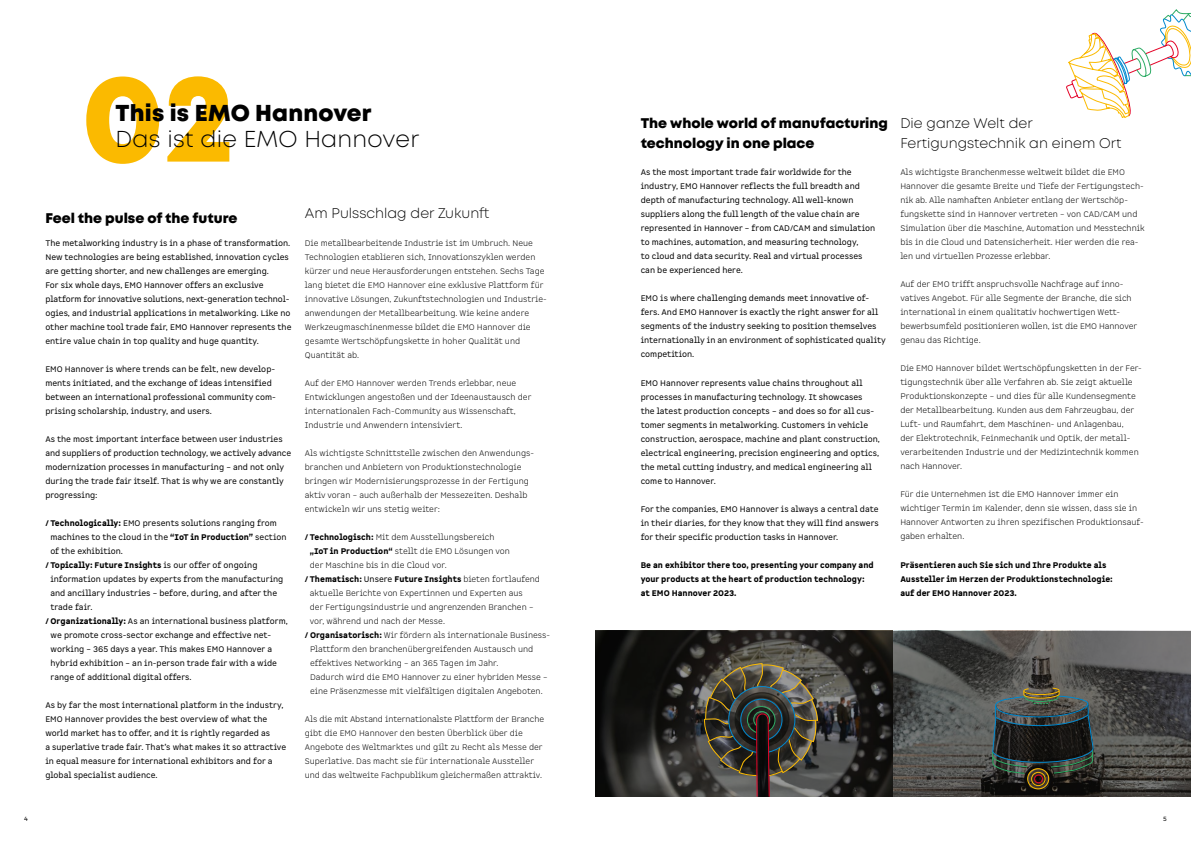
<style>
.page{position:relative;width:1191px;height:842px;background:#fff}
.page>*{position:absolute;margin:0;border:0;box-sizing:border-box;transform-origin:0 0}
.t1{font:800 125.1px "Mont";color:#fbba00}
.t2{font:300 23px "Mont";letter-spacing:.01em;color:#000}
.t3{font:800 23px "Mont";letter-spacing:.01em;color:#000}
.t4{font:800 14px/20px "Mont";color:#000}
.t5{font:300 14px/20px "Mont";color:#000}
.t6{font:300 8px/14px "Spock Pro";color:#000}
.t7{font:8px/14px "Spock Pro";color:#000}
.t8{font:900 8px/14px "Spock Pro";color:#000}
.t9{font:6px "Spock Pro";color:#000}
.s1{font-weight:900}
.s2{font-weight:400}
.s3{font-weight:300}
</style>
<div class="page">
<svg style="left:595px;top:631px;width:298px;height:166px;background:#282725"></svg>
<svg style="left:893px;top:631px;width:298px;height:166px;background:#4d4c4a"></svg>
<div style="left:1027px;top:768px;width:22px;height:21px;border:1px solid #fbba00;border-radius:50%"></div>
<div style="left:1031px;top:772px;width:14px;height:14px;border:1px solid #fbba00;border-radius:50%"></div>
<div style="left:1034px;top:775px;width:9px;height:8px;border:1px solid #e40428;border-radius:50%"></div>
<svg style="left:991px;top:687px;width:103px;height:87px;background:#383f3b"></svg>
<img style="left:703px;top:663px;width:115px;height:134px">
<svg style="left:1066px;top:9px;width:125px;height:109px"></svg>
<h1 class="t1" style="left:81px;top:36px;width:155px">02</h1>
<h2 class="t3" style="left:116px;top:98px;width:258px">This is EMO Hannover</h2>
<h2 class="t2" style="left:116px;top:125px;width:305px">Das ist die EMO Hannover</h2>
<h3 class="t4" style="left:45px;top:209px;width:194px">Feel the pulse of the future</h3>
<p class="t7" style="left:45px;top:237px;width:248px">The metalworking industry is in a phase of transformation.<br>New technologies are being established, innovation cycles are getting shorter, and new challenges are emerging.<br>For six whole days, EMO Hannover offers an exclusive platform for innovative solutions, next-generation technol&shy;ogies, and industrial applications in metalworking. Like no other machine tool trade fair, EMO Hannover represents the entire value chain in top quality and huge quantity.</p>
<p class="t7" style="left:45px;top:363px;width:232px">EMO Hannover is where trends can be felt, new develop&shy;ments initiated, and the exchange of ideas intensified between an international professional community com&shy;prising scholarship, industry, and users.</p>
<p class="t7" style="left:45px;top:433px;width:247px">As the most important interface between user industries and suppliers of production technology, we actively advance modernization processes in manufacturing – and not only during the trade fair itself. That is why we are constantly progressing:</p>
<p class="t7" style="left:45px;top:517px;width:233px"><span class="s1">/ Technologically:</span> EMO presents solutions ranging from</p>
<p class="t7" style="left:50px;top:531px;width:238px">machines to the cloud in the <span class="s1">“IoT in Production”</span> section</p>
<p class="t7" style="left:50px;top:545px;width:74px">of the exhibition.</p>
<p class="t8" style="left:45px;top:559px;width:214px">/ Topically: Future Insights <span class="s2">is our offer of ongoing</span></p>
<p class="t7" style="left:50px;top:573px;width:234px">information updates by experts from the manufacturing</p>
<p class="t7" style="left:50px;top:587px;width:228px">and ancillary industries – before, during, and after the</p>
<p class="t7" style="left:50px;top:601px;width:44px">trade fair.</p>
<p class="t7" style="left:45px;top:615px;width:244px"><span class="s1">/ Organizationally:</span> As an international business platform,</p>
<p class="t7" style="left:51px;top:629px;width:222px">we promote cross-sector exchange and effective net-</p>
<p class="t7" style="left:51px;top:643px;width:223px">working – 365 days a year. This makes EMO Hannover a</p>
<p class="t7" style="left:51px;top:657px;width:228px">hybrid exhibition – an in-person trade fair with a wide</p>
<p class="t7" style="left:51px;top:671px;width:143px">range of additional digital offers.</p>
<p class="t7" style="left:45px;top:699px;width:242px">As by far the most international platform in the industry, EMO Hannover provides the best overview of what the world market has to offer, and it is rightly regarded as<br>a superlative trade fair. That’s what makes it so attractive in equal measure for international exhibitors and for a global specialist audience.</p>
<h3 class="t5" style="left:305px;top:203px;width:186px">Am Pulsschlag der Zukunft</h3>
<p class="t6" style="left:305px;top:236px;width:243px">Die metallbearbeitende Industrie ist im Umbruch. Neue Technologien etablieren sich, Innovationszyklen werden kürzer und neue Herausforderungen entstehen. Sechs Tage lang bietet die EMO Hannover eine exklusive Plattform für innovative Lösungen, Zukunftstechnologien und Industrie&shy;anwendungen der Metallbearbeitung. Wie keine andere Werkzeugmaschinenmesse bildet die EMO Hannover die gesamte Wertschöpfungskette in hoher Qualität und Quantität ab.</p>
<p class="t6" style="left:305px;top:376px;width:228px">Auf der EMO Hannover werden Trends erlebbar, neue Entwicklungen angestoßen und der Ideenaustausch der internationalen Fach-Community aus Wissenschaft, Industrie und Anwendern intensiviert.</p>
<p class="t6" style="left:305px;top:446px;width:231px">Als wichtigste Schnittstelle zwischen den Anwendungs&shy;branchen und Anbietern von Produktionstechnologie bringen wir Modernisierungsprozesse in der Fertigung aktiv voran – auch außerhalb der Messezeiten. Deshalb entwickeln wir uns stetig weiter:</p>
<p class="t6" style="left:305px;top:530px;width:191px"><span class="s1">/ Technologisch:</span> Mit dem Ausstellungsbereich</p>
<p class="t6" style="left:310px;top:544px;width:202px"><span class="s1">„IoT in Production“</span> stellt die EMO Lösungen von</p>
<p class="t6" style="left:310px;top:558px;width:138px">der Maschine bis in die Cloud vor.</p>
<p class="t8" style="left:305px;top:573px;width:237px">/ Thematisch: <span class="s2">Unsere</span> Future Insights <span class="s3">bieten fortlaufend</span></p>
<p class="t6" style="left:310px;top:586px;width:215px">aktuelle Berichte von Expertinnen und Experten aus</p>
<p class="t6" style="left:310px;top:600px;width:225px">der Fertigungsindustrie und angrenzenden Branchen –</p>
<p class="t6" style="left:310px;top:614px;width:137px">vor, während und nach der Messe.</p>
<p class="t6" style="left:305px;top:628px;width:247px"><span class="s1">/ Organisatorisch:</span> Wir fördern als internationale Business-</p>
<p class="t6" style="left:310px;top:642px;width:225px">Plattform den branchenübergreifenden Austausch und</p>
<p class="t6" style="left:310px;top:656px;width:190px">effektives Networking – an 365 Tagen im Jahr.</p>
<p class="t6" style="left:310px;top:670px;width:239px">Dadurch wird die EMO Hannover zu einer hybriden Messe –</p>
<p class="t6" style="left:310px;top:684px;width:234px">eine Präsenzmesse mit vielfältigen digitalen Angeboten.</p>
<p class="t6" style="left:305px;top:712px;width:241px">Als die mit Abstand internationalste Plattform der Branche gibt die EMO Hannover den besten Überblick über die Angebote des Weltmarktes und gilt zu Recht als Messe der Superlative. Das macht sie für internationale Aussteller und das weltweite Fachpublikum gleichermaßen attraktiv.</p>
<h3 class="t4" style="left:640px;top:113px;width:249px">The whole world of manufacturing technology in one place</h3>
<p class="t7" style="left:640px;top:166px;width:236px">As the most important trade fair worldwide for the industry, EMO Hannover reflects the full breadth and depth of manufacturing technology. All well-known suppliers along the full length of the value chain are represented in Hannover – from CAD/CAM and simulation to machines, automation, and measuring technology,<br>to cloud and data security. Real and virtual processes can be experienced here.</p>
<p class="t7" style="left:640px;top:292px;width:246px">EMO is where challenging demands meet innovative of&shy;fers. And EMO Hannover is exactly the right answer for all segments of the industry seeking to position themselves internationally in an environment of sophisticated quality competition.</p>
<p class="t7" style="left:640px;top:376px;width:241px">EMO Hannover represents value chains throughout all processes in manufacturing technology. It showcases<br>the latest production concepts – and does so for all cus&shy;tomer segments in metalworking. Customers in vehicle construction, aerospace, machine and plant construction, electrical engineering, precision engineering and optics, the metal cutting industry, and medical engineering all come to Hannover.</p>
<p class="t7" style="left:640px;top:502px;width:240px;text-align:justify">For the companies, EMO Hannover is always a central date in their diaries, for they know that they will find answers for their specific production tasks in Hannover.</p>
<p class="t8" style="left:640px;top:558px;width:234px">Be an exhibitor there too, presenting your company and your products at the heart of production technology: at EMO Hannover 2023.</p>
<h3 class="t5" style="left:900px;top:113px;width:223px">Die ganze Welt der<br>Fertigungstechnik an einem Ort</h3>
<p class="t6" style="left:900px;top:165px;width:246px">Als wichtigste Branchenmesse weltweit bildet die EMO Hannover die gesamte Breite und Tiefe der Fertigungstech&shy;nik ab. Alle namhaften Anbieter entlang der Wertschöp&shy;fungskette sind in Hannover vertreten – von CAD/CAM und Simulation über die Maschine, Automation und Messtechnik bis in die Cloud und Datensicherheit. Hier werden die rea&shy;len und virtuellen Prozesse erlebbar.</p>
<p class="t6" style="left:900px;top:277px;width:238px">Auf der EMO trifft anspruchsvolle Nachfrage auf inno&shy;vatives Angebot. Für alle Segmente der Branche, die sich international in einem qualitativ hochwertigen Wett&shy;bewerbsumfeld positionieren wollen, ist die EMO Hannover genau das Richtige.</p>
<p class="t6" style="left:900px;top:361px;width:243px">Die EMO Hannover bildet Wertschöpfungsketten in der Fer&shy;tigungstechnik über alle Verfahren ab. Sie zeigt aktuelle Produktionskonzepte – und dies für alle Kundensegmente der Metallbearbeitung. Kunden aus dem Fahrzeugbau, der Luft- und Raumfahrt, dem Maschinen- und Anlagenbau,<br>der Elektrotechnik, Feinmechanik und Optik, der metall&shy;verarbeitenden Industrie und der Medizintechnik kommen nach Hannover.</p>
<p class="t6" style="left:900px;top:487px;width:245px">Für die Unternehmen ist die EMO Hannover immer ein wichtiger Termin im Kalender, denn sie wissen, dass sie in Hannover Antworten zu ihren spezifischen Produktionsauf&shy;gaben erhalten.</p>
<p class="t8" style="left:900px;top:558px;width:214px">Präsentieren auch Sie sich und Ihre Produkte als<br>Aussteller im Herzen der Produktionstechnologie: auf der EMO Hannover 2023.</p>
<p class="t9" style="left:24px;top:815px;width:5px">4</p>
<p class="t9" style="left:1163px;top:815px;width:5px">5</p>
</div>
